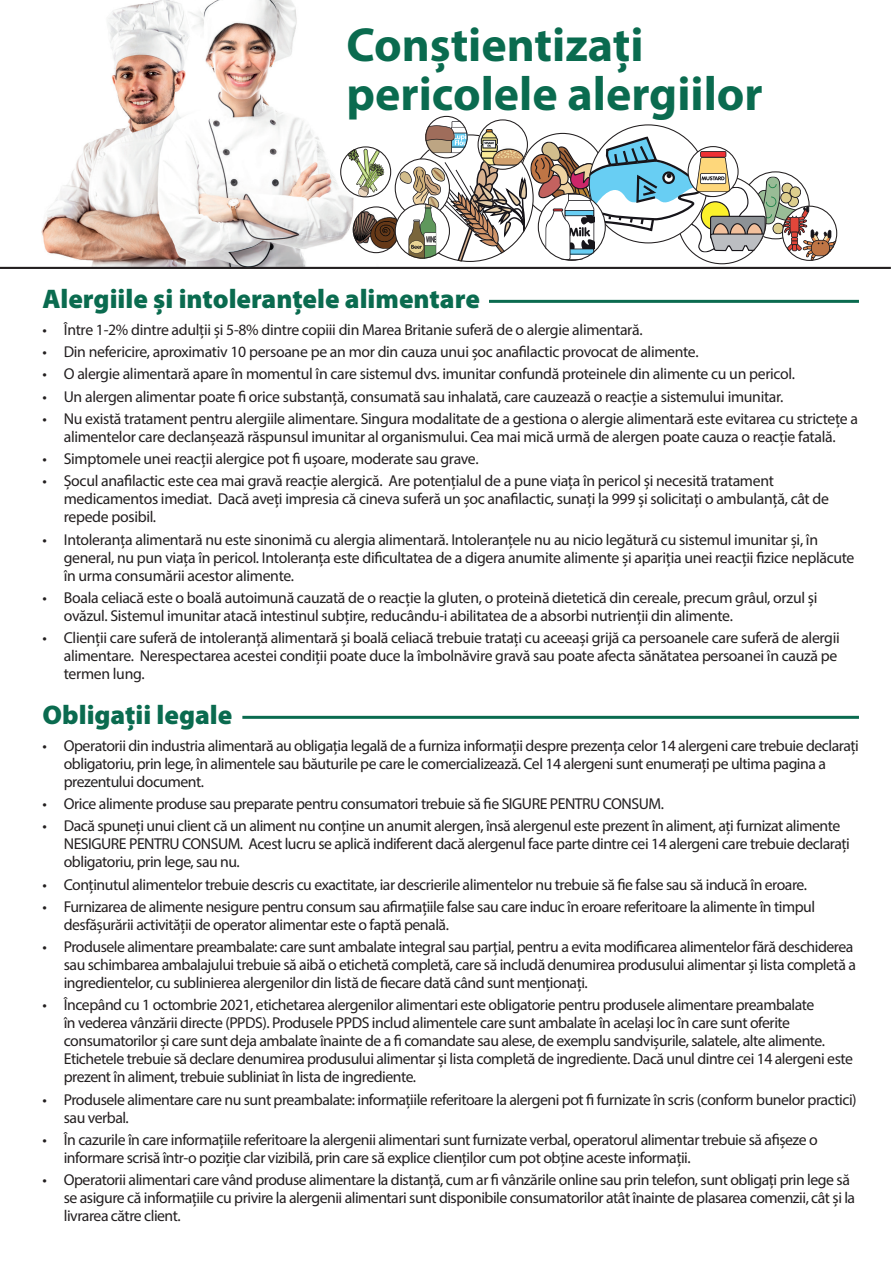
<style>
.page{position:relative;width:893px;height:1263px;background:#fff}
.page>*{position:absolute;margin:0;border:0;box-sizing:border-box;transform-origin:0 0}
.t1{font:700 48px/49.5px "Myriad Pro";color:#0a6b4f}
.t2{font:900 27px "Myriad Pro";color:#0a6b4f}
.t3{font:15.75px/18px "Myriad Pro";letter-spacing:-.03em;color:#231f20}
</style>
<div class="page">
<img style="left:0;top:0;width:404px;height:267px">
<svg style="left:426px;top:116px;width:41px;height:42px"></svg>
<div style="left:425px;top:116px;width:43px;height:42px;border:1px solid #231f20;border-radius:50%"></div>
<svg style="left:353px;top:207px;width:46px;height:46px"></svg>
<img style="left:353px;top:211px;width:46px;height:38px">
<div style="left:353px;top:206px;width:47px;height:47px;border:1px solid #231f20;border-radius:50%"></div>
<svg style="left:341px;top:147px;width:50px;height:50px"></svg>
<svg style="left:347px;top:147px;width:37px;height:50px"></svg>
<div style="left:340px;top:146px;width:51px;height:51px;border:1px solid #231f20;border-radius:50%"></div>
<svg style="left:399px;top:121px;width:438px;height:141px"></svg>
<div style="left:538px;top:193px;width:68px;height:68px;border:1px solid #231f20;border-radius:50%"></div>
<hr style="left:0;top:267px;width:891px;height:2px;background:#231f20">
<hr style="left:489px;top:300px;width:370px;height:3px;background:#0a6b4f">
<hr style="left:242px;top:716px;width:617px;height:3px;background:#0a6b4f">
<h1 class="t1" style="left:346px;top:18px;width:418px">Conștientizați pericolele alergiilor</h1>
<h2 class="t2" style="left:43px;top:281px;width:439px">Alergiile și intoleranțele alimentare</h2>
<p class="t3" style="left:43px;top:320px;width:602px">• Între 1-2% dintre adulții și 5-8% dintre copiii din Marea Britanie suferă de o alergie alimentară.</p>
<p class="t3" style="left:43px;top:343px;width:658px">• Din nefericire, aproximativ 10 persoane pe an mor din cauza unui șoc anafilactic provocat de alimente.</p>
<p class="t3" style="left:43px;top:365px;width:754px">• O alergie alimentară apare în momentul în care sistemul dvs. imunitar confundă proteinele din alimente cu un pericol.</p>
<p class="t3" style="left:43px;top:387px;width:742px">• Un alergen alimentar poate fi orice substanță, consumată sau inhalată, care cauzează o reacție a sistemului imunitar.</p>
<p class="t3" style="left:43px;top:409px;width:817px;text-align:center">• Nu există tratament pentru alergiile alimentare. Singura modalitate de a gestiona o alergie alimentară este evitarea cu strictețe a alimentelor care declanșează răspunsul imunitar al organismului. Cea mai mică urmă de alergen poate cauza o reacție fatală.</p>
<p class="t3" style="left:43px;top:450px;width:438px">• Simptomele unei reacții alergice pot fi ușoare, moderate sau grave.</p>
<p class="t3" style="left:64px;top:472px;width:767px;text-indent:-21px">• Șocul anafilactic este cea mai gravă reacție alergică. Are potențialul de a pune viața în pericol și necesită tratament medicamentos imediat. Dacă aveți impresia că cineva suferă un șoc anafilactic, sunați la 999 și solicitați o ambulanță, cât de repede posibil.</p>
<p class="t3" style="left:64px;top:530px;width:792px;text-indent:-21px">• Intoleranța alimentară nu este sinonimă cu alergia alimentară. Intoleranțele nu au nicio legătură cu sistemul imunitar și, în general, nu pun viața în pericol. Intoleranța este dificultatea de a digera anumite alimente și apariția unei reacții fizice neplăcute în urma consumării acestor alimente.</p>
<p class="t3" style="left:64px;top:588px;width:755px;text-indent:-21px">• Boala celiacă este o boală autoimună cauzată de o reacție la gluten, o proteină dietetică din cereale, precum grâul, orzul și ovăzul. Sistemul imunitar atacă intestinul subțire, reducându-i abilitatea de a absorbi nutrienții din alimente.</p>
<p class="t3" style="left:64px;top:629px;width:777px;text-indent:-21px">• Clienții care suferă de intoleranță alimentară și boală celiacă trebuie tratați cu aceeași grijă ca persoanele care suferă de alergii alimentare. Nerespectarea acestei condiții poate duce la îmbolnăvire gravă sau poate afecta sănătatea persoanei în cauză pe termen lung.</p>
<h2 class="t2" style="left:43px;top:697px;width:191px">Obligații legale</h2>
<p class="t3" style="left:64px;top:736px;width:797px;text-indent:-21px">• Operatorii din industria alimentară au obligația legală de a furniza informații despre prezența celor 14 alergeni care trebuie declarați obligatoriu, prin lege, în alimentele sau băuturile pe care le comercializează. Cel 14 alergeni sunt enumerați pe ultima pagina a prezentului document.</p>
<p class="t3" style="left:43px;top:794px;width:623px">• Orice alimente produse sau preparate pentru consumatori trebuie să fie SIGURE PENTRU CONSUM.</p>
<p class="t3" style="left:64px;top:817px;width:788px;text-indent:-21px">• Dacă spuneți unui client că un aliment nu conține un anumit alergen, însă alergenul este prezent în aliment, ați furnizat alimente<br>NESIGURE PENTRU CONSUM. Acest lucru se aplică indiferent dacă alergenul face parte dintre cei 14 alergeni care trebuie declarați obligatoriu, prin lege, sau nu.</p>
<p class="t3" style="left:43px;top:875px;width:766px">• Conținutul alimentelor trebuie descris cu exactitate, iar descrierile alimentelor nu trebuie să fie false sau să inducă în eroare.</p>
<p class="t3" style="left:64px;top:897px;width:753px;text-indent:-21px">• Furnizarea de alimente nesigure pentru consum sau afirmațiile false sau care induc în eroare referitoare la alimente în timpul desfășurării activității de operator alimentar este o faptă penală.</p>
<p class="t3" style="left:64px;top:937px;width:794px;text-indent:-21px">• Produsele alimentare preambalate: care sunt ambalate integral sau parțial, pentru a evita modificarea alimentelor fără deschiderea sau schimbarea ambalajului trebuie să aibă o etichetă completă, care să includă denumirea produsului alimentar și lista completă a ingredientelor, cu sublinierea alergenilor din listă de fiecare dată când sunt menționați.</p>
<p class="t3" style="left:64px;top:996px;width:791px;text-indent:-21px">• Începând cu 1 octombrie 2021, etichetarea alergenilor alimentari este obligatorie pentru produsele alimentare preambalate<br>în vederea vânzării directe (PPDS). Produsele PPDS includ alimentele care sunt ambalate în același loc în care sunt oferite consumatorilor și care sunt deja ambalate înainte de a fi comandate sau alese, de exemplu sandvișurile, salatele, alte alimente.<br>Etichetele trebuie să declare denumirea produsului alimentar și lista completă de ingrediente. Dacă unul dintre cei 14 alergeni este prezent în aliment, trebuie subliniat în lista de ingrediente.</p>
<p class="t3" style="left:64px;top:1090px;width:794px;text-indent:-21px">• Produsele alimentare care nu sunt preambalate: informațiile referitoare la alergeni pot fi furnizate în scris (conform bunelor practici) sau verbal.</p>
<p class="t3" style="left:64px;top:1130px;width:755px;text-indent:-21px">• În cazurile în care informațiile referitoare la alergenii alimentari sunt furnizate verbal, operatorul alimentar trebuie să afișeze o informare scrisă într-o poziție clar vizibilă, prin care să explice clienților cum pot obține aceste informații.</p>
<p class="t3" style="left:64px;top:1170px;width:793px;text-indent:-21px">• Operatorii alimentari care vând produse alimentare la distanță, cum ar fi vânzările online sau prin telefon, sunt obligați prin lege să se asigure că informațiile cu privire la alergenii alimentari sunt disponibile consumatorilor atât înainte de plasarea comenzii, cât și la livrarea către client.</p>
</div>
